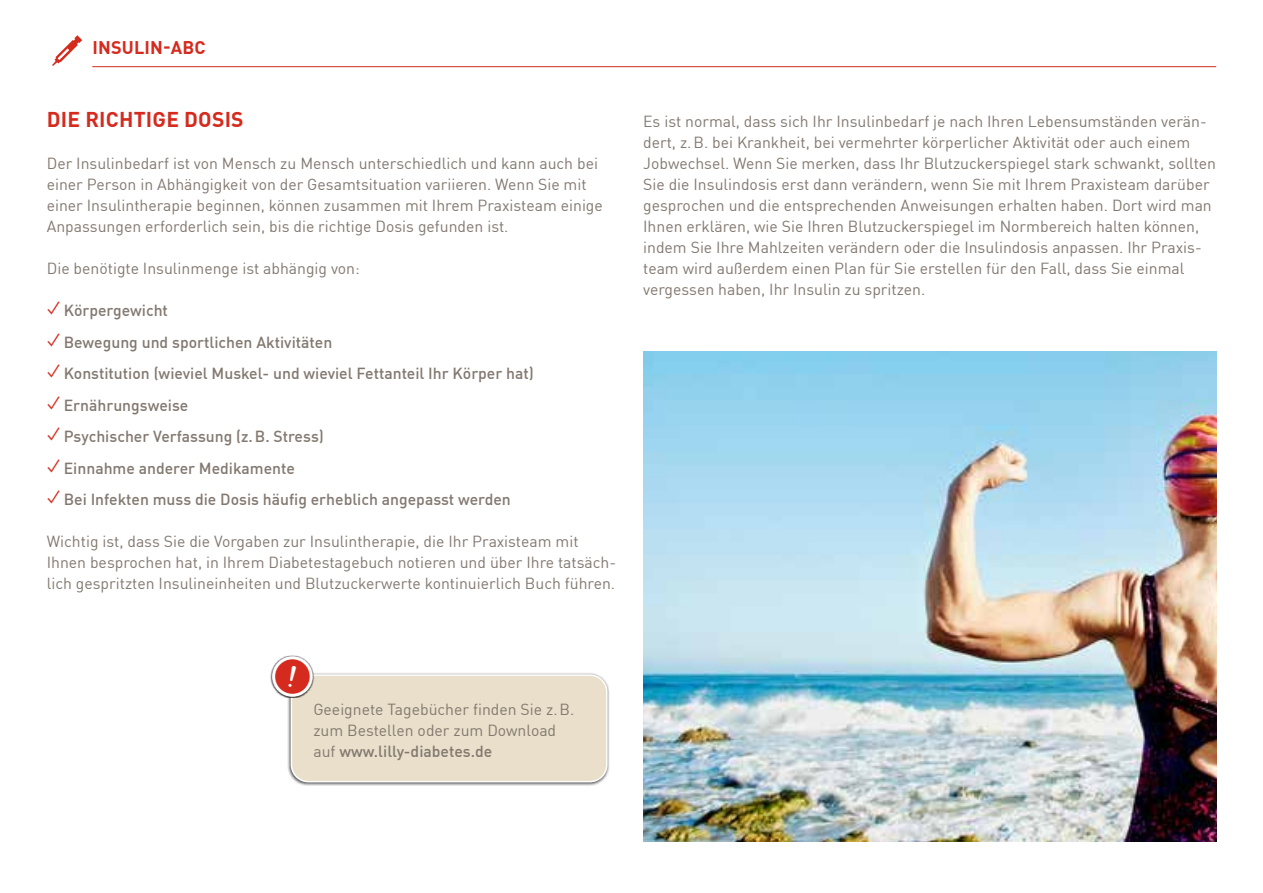
<style>
.page{position:relative;width:1263px;height:893px;background:#fff}
.page>*{position:absolute;margin:0;border:0;box-sizing:border-box;transform-origin:0 0}
.t1{font:700 21px "DIN Pro";letter-spacing:.01em;color:#d52b1e}
.t2{font:700 18px "DIN Pro";letter-spacing:.01em;color:#d52b1e}
.t3{font:15.75px/21px "DIN Pro";color:#82786f}
.t4{font:500 15.75px "DIN Pro";color:#82786f}
.s1{font-family:"Apple Gothic";font-weight:400;font-size:24px;color:#d52b1e}
.s2{font-weight:500}
</style>
<div class="page">
<hr style="left:92px;top:66px;width:1124px;height:1px;background:#d52b1e">
<svg style="left:52px;top:35px;width:30px;height:31px"></svg>
<img style="left:643px;top:351px;width:573px;height:491px">
<div style="left:288px;top:672px;width:322px;height:114px;background:#000;opacity:.7"></div>
<div style="left:291px;top:675px;width:316px;height:107px;background:#e9dfca;border-radius:17px"></div>
<div style="left:291px;top:674px;width:316px;height:108px;border:2px solid #fff;border-radius:17px"></div>
<div style="left:271px;top:656px;width:43px;height:42px;background:#000;opacity:.7"></div>
<div style="left:273px;top:658px;width:38px;height:37px;background:#d52b1e;border-radius:50%"></div>
<div style="left:272px;top:656px;width:40px;height:41px;border:3px solid #fff;border-radius:50%"></div>
<svg style="left:288px;top:666px;width:8px;height:21px"></svg>
<p class="t2" style="left:92px;top:33px;width:115px">INSULIN-ABC</p>
<h1 class="t1" style="left:47px;top:103px;width:198px">DIE RICHTIGE DOSIS</h1>
<p class="t3" style="left:47px;top:152px;width:558px">Der Insulinbedarf ist von Mensch zu Mensch unterschiedlich und kann auch bei einer Person in Abhängigkeit von der Gesamtsituation variieren. Wenn Sie mit einer Insulintherapie beginnen, können zusammen mit Ihrem Praxisteam einige Anpassungen erforderlich sein, bis die richtige Dosis gefunden ist.</p>
<p class="t3" style="left:47px;top:257px;width:315px">Die benötigte Insulinmenge ist abhängig von:</p>
<p class="t4" style="left:47px;top:298px;width:123px"><span class="s1">✓</span> Körpergewicht</p>
<p class="t4" style="left:47px;top:330px;width:287px"><span class="s1">✓</span> Bewegung und sportlichen Aktivitäten</p>
<p class="t4" style="left:47px;top:361px;width:488px"><span class="s1">✓</span> Konstitution (wieviel Muskel- und wieviel Fettanteil Ihr Körper hat)</p>
<p class="t4" style="left:47px;top:393px;width:143px"><span class="s1">✓</span> Ernährungsweise</p>
<p class="t4" style="left:47px;top:424px;width:279px"><span class="s1">✓</span> Psychischer Verfassung (z.B. Stress)</p>
<p class="t4" style="left:47px;top:456px;width:250px"><span class="s1">✓</span> Einnahme anderer Medikamente</p>
<p class="t4" style="left:47px;top:487px;width:466px"><span class="s1">✓</span> Bei Infekten muss die Dosis häufig erheblich angepasst werden</p>
<p class="t3" style="left:47px;top:530px;width:571px">Wichtig ist, dass Sie die Vorgaben zur Insulintherapie, die Ihr Praxisteam mit<br>Ihnen besprochen hat, in Ihrem Diabetestagebuch notieren und über Ihre tatsäch&shy;lich gespritzten Insulineinheiten und Blutzuckerwerte kontinuierlich Buch führen.</p>
<p class="t3" style="left:643px;top:110px;width:574px">Es ist normal, dass sich Ihr Insulinbedarf je nach Ihren Lebensumständen verän&shy;dert, z.B. bei Krankheit, bei vermehrter körperlicher Aktivität oder auch einem Jobwechsel. Wenn Sie merken, dass Ihr Blutzuckerspiegel stark schwankt, sollten Sie die Insulindosis erst dann verändern, wenn Sie mit Ihrem Praxisteam darüber gesprochen und die entsprechenden Anweisungen erhalten haben. Dort wird man Ihnen erklären, wie Sie Ihren Blutzuckerspiegel im Normbereich halten können, indem Sie Ihre Mahlzeiten verändern oder die Insulindosis anpassen. Ihr Praxis&shy;team wird außerdem einen Plan für Sie erstellen für den Fall, dass Sie einmal vergessen haben, Ihr Insulin zu spritzen.</p>
<p class="t3" style="left:313px;top:698px;width:262px">Geeignete Tagebücher finden Sie z.B. zum Bestellen oder zum Download auf <span class="s2">www.lilly-diabetes.de</span></p>
</div>
